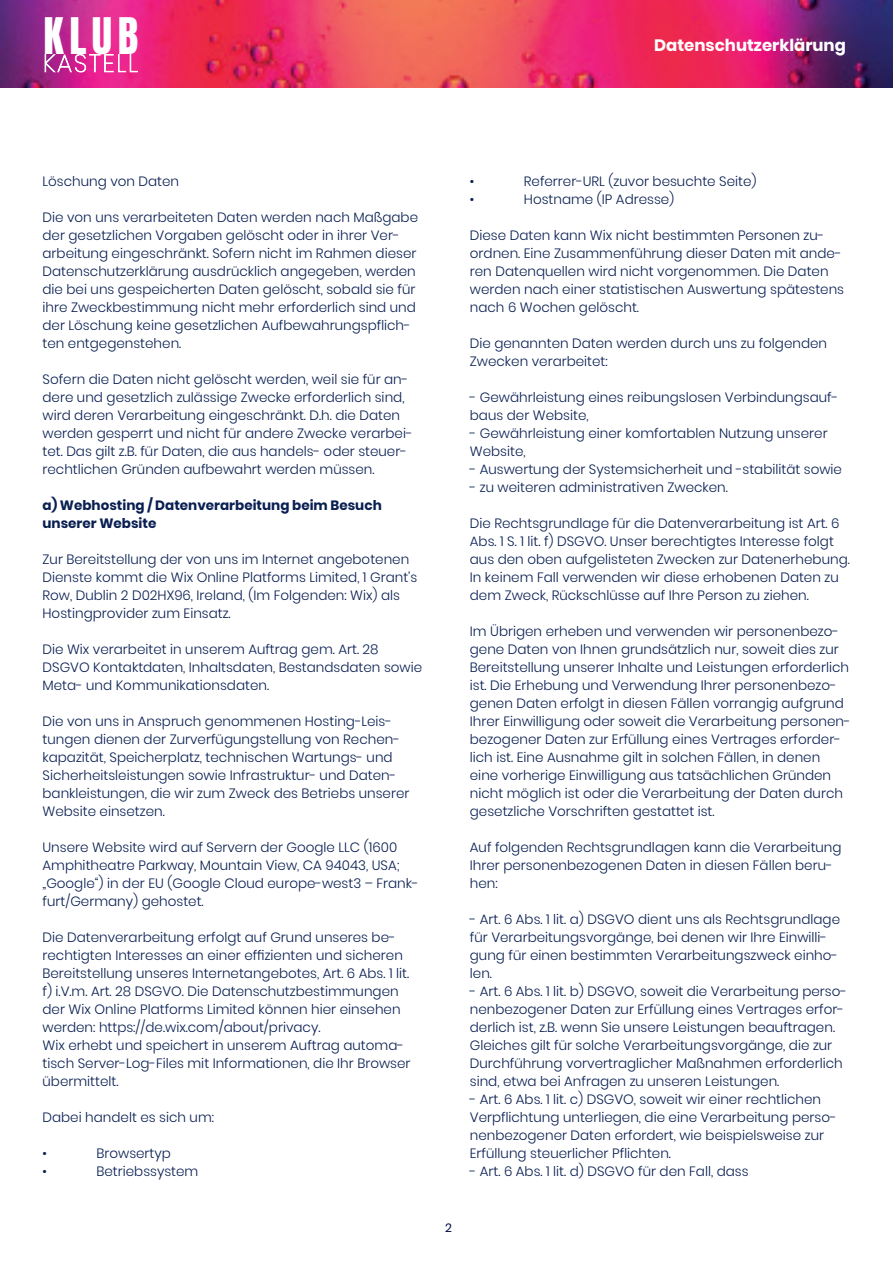
<style>
.page{position:relative;width:893px;height:1263px;background:#fff}
.page>*{position:absolute;margin:0;border:0;box-sizing:border-box;transform-origin:0 0}
.t1{font:42.9px "Anton";color:#fff}
.t2{font:700 16.5px "Poppins";color:#fff}
.t3{font:300 13.5px/18px "Poppins";color:#091f52}
.t4{font:700 13.5px/18px "Poppins";color:#091f52}
.t5{font:12px "Poppins";color:#000941}
</style>
<div class="page">
<img style="left:0;top:0;width:893px;height:87px">
<svg style="left:45px;top:54px;width:68px;height:18px"></svg>
<svg style="left:119px;top:55px;width:18px;height:17px"></svg>
<h1 class="t1" style="left:44px;top:14px;width:96px">KLUB</h1>
<p class="t2" style="left:654px;top:36px;width:193px">Datenschutzerklärung</p>
<p class="t3" style="left:43px;top:173px;width:138px">Löschung von Daten</p>
<p class="t3" style="left:43px;top:209px;width:377px">Die von uns verarbeiteten Daten werden nach Maßgabe der gesetzlichen Vorgaben gelöscht oder in ihrer Ver&shy;arbeitung eingeschränkt. Sofern nicht im Rahmen dieser Datenschutzerklärung ausdrücklich angegeben, werden die bei uns gespeicherten Daten gelöscht, sobald sie für ihre Zweckbestimmung nicht mehr erforderlich sind und der Löschung keine gesetzlichen Aufbewahrungspflich&shy;ten entgegenstehen.</p>
<p class="t3" style="left:43px;top:371px;width:372px">Sofern die Daten nicht gelöscht werden, weil sie für an&shy;dere und gesetzlich zulässige Zwecke erforderlich sind, wird deren Verarbeitung eingeschränkt. D.h. die Daten werden gesperrt und nicht für andere Zwecke verarbei&shy;tet. Das gilt z.B. für Daten, die aus handels- oder steuer&shy;rechtlichen Gründen aufbewahrt werden müssen.</p>
<p class="t4" style="left:43px;top:497px;width:341px">a) Webhosting / Datenverarbeitung beim Besuch unserer Website</p>
<p class="t3" style="left:43px;top:551px;width:376px">Zur Bereitstellung der von uns im Internet angebotenen Dienste kommt die Wix Online Platforms Limited, 1 Grant’s Row, Dublin 2 D02HX96, Ireland, (Im Folgenden: Wix) als Hostingprovider zum Einsatz.</p>
<p class="t3" style="left:43px;top:641px;width:381px">Die Wix verarbeitet in unserem Auftrag gem. Art. 28<br>DSGVO Kontaktdaten, Inhaltsdaten, Bestandsdaten sowie<br>Meta- und Kommunikationsdaten.</p>
<p class="t3" style="left:43px;top:713px;width:368px">Die von uns in Anspruch genommenen Hosting-Leis&shy;tungen dienen der Zurverfügungstellung von Rechen&shy;kapazität, Speicherplatz, technischen Wartungs- und Sicherheitsleistungen sowie Infrastruktur- und Daten&shy;bankleistungen, die wir zum Zweck des Betriebs unserer Website einsetzen.</p>
<p class="t3" style="left:43px;top:839px;width:378px">Unsere Website wird auf Servern der Google LLC (1600<br>Amphitheatre Parkway, Mountain View, CA 94043, USA; „Google“) in der EU (Google Cloud europe-west3 – Frank&shy;furt/Germany) gehostet.</p>
<p class="t3" style="left:43px;top:929px;width:369px">Die Datenverarbeitung erfolgt auf Grund unseres be&shy;rechtigten Interesses an einer effizienten und sicheren Bereitstellung unseres Internetangebotes, Art. 6 Abs. 1 lit. f) i.V.m. Art. 28 DSGVO. Die Datenschutzbestimmungen der Wix Online Platforms Limited können hier einsehen werden: https://de.wix.com/about/privacy.<br>Wix erhebt und speichert in unserem Auftrag automa&shy;tisch Server-Log-Files mit Informationen, die Ihr Browser übermittelt.</p>
<p class="t3" style="left:43px;top:1109px;width:173px">Dabei handelt es sich um:</p>
<p class="t3" style="left:43px;top:1145px;width:6px">•</p>
<p class="t3" style="left:97px;top:1145px;width:76px">Browsertyp</p>
<p class="t3" style="left:43px;top:1163px;width:6px">•</p>
<p class="t3" style="left:97px;top:1163px;width:103px">Betriebssystem</p>
<p class="t5" style="left:445px;top:1221px;width:8px">2</p>
<p class="t3" style="left:470px;top:173px;width:6px">•</p>
<p class="t3" style="left:524px;top:173px;width:234px">Referrer-URL (zuvor besuchte Seite)</p>
<p class="t3" style="left:470px;top:191px;width:6px">•</p>
<p class="t3" style="left:524px;top:191px;width:152px">Hostname (IP Adresse)</p>
<p class="t3" style="left:470px;top:227px;width:376px">Diese Daten kann Wix nicht bestimmten Personen zu&shy;ordnen. Eine Zusammenführung dieser Daten mit ande&shy;ren Datenquellen wird nicht vorgenommen. Die Daten werden nach einer statistischen Auswertung spätestens nach 6 Wochen gelöscht.</p>
<p class="t3" style="left:470px;top:335px;width:359px">Die genannten Daten werden durch uns zu folgenden<br>Zwecken verarbeitet:</p>
<p class="t3" style="left:470px;top:389px;width:370px">- Gewährleistung eines reibungslosen Verbindungsauf&shy;baus der Website,</p>
<p class="t3" style="left:470px;top:425px;width:359px">- Gewährleistung einer komfortablen Nutzung unserer<br>Website,</p>
<p class="t3" style="left:470px;top:461px;width:374px">- Auswertung der Systemsicherheit und -stabilität sowie</p>
<p class="t3" style="left:470px;top:479px;width:259px">- zu weiteren administrativen Zwecken.</p>
<p class="t3" style="left:470px;top:515px;width:381px">Die Rechtsgrundlage für die Datenverarbeitung ist Art. 6<br>Abs. 1 S. 1 lit. f) DSGVO. Unser berechtigtes Interesse folgt aus den oben aufgelisteten Zwecken zur Datenerhebung.<br>In keinem Fall verwenden wir diese erhobenen Daten zu dem Zweck, Rückschlüsse auf Ihre Person zu ziehen.</p>
<p class="t3" style="left:470px;top:623px;width:382px">Im Übrigen erheben und verwenden wir personenbezo&shy;gene Daten von Ihnen grundsätzlich nur, soweit dies zur Bereitstellung unserer Inhalte und Leistungen erforderlich ist. Die Erhebung und Verwendung Ihrer personenbezo&shy;genen Daten erfolgt in diesen Fällen vorrangig aufgrund Ihrer Einwilligung oder soweit die Verarbeitung personen&shy;bezogener Daten zur Erfüllung eines Vertrages erforder&shy;lich ist. Eine Ausnahme gilt in solchen Fällen, in denen eine vorherige Einwilligung aus tatsächlichen Gründen nicht möglich ist oder die Verarbeitung der Daten durch gesetzliche Vorschriften gestattet ist.</p>
<p class="t3" style="left:470px;top:839px;width:373px">Auf folgenden Rechtsgrundlagen kann die Verarbeitung<br>Ihrer personenbezogenen Daten in diesen Fällen beru&shy;hen:</p>
<p class="t3" style="left:470px;top:911px;width:372px">- Art. 6 Abs. 1 lit. a) DSGVO dient uns als Rechtsgrundlage für Verarbeitungsvorgänge, bei denen wir Ihre Einwilli&shy;gung für einen bestimmten Verarbeitungszweck einho&shy;len.</p>
<p class="t3" style="left:470px;top:983px;width:379px">- Art. 6 Abs. 1 lit. b) DSGVO, soweit die Verarbeitung perso&shy;nenbezogener Daten zur Erfüllung eines Vertrages erfor&shy;derlich ist, z.B. wenn Sie unsere Leistungen beauftragen.<br>Gleiches gilt für solche Verarbeitungsvorgänge, die zur Durchführung vorvertraglicher Maßnahmen erforderlich sind, etwa bei Anfragen zu unseren Leistungen.</p>
<p class="t3" style="left:470px;top:1090px;width:368px">- Art. 6 Abs. 1 lit. c) DSGVO, soweit wir einer rechtlichen Verpflichtung unterliegen, die eine Verarbeitung perso&shy;nenbezogener Daten erfordert, wie beispielsweise zur Erfüllung steuerlicher Pflichten.</p>
<p class="t3" style="left:470px;top:1162px;width:280px">- Art. 6 Abs. 1 lit. d) DSGVO für den Fall, dass</p>
</div>
